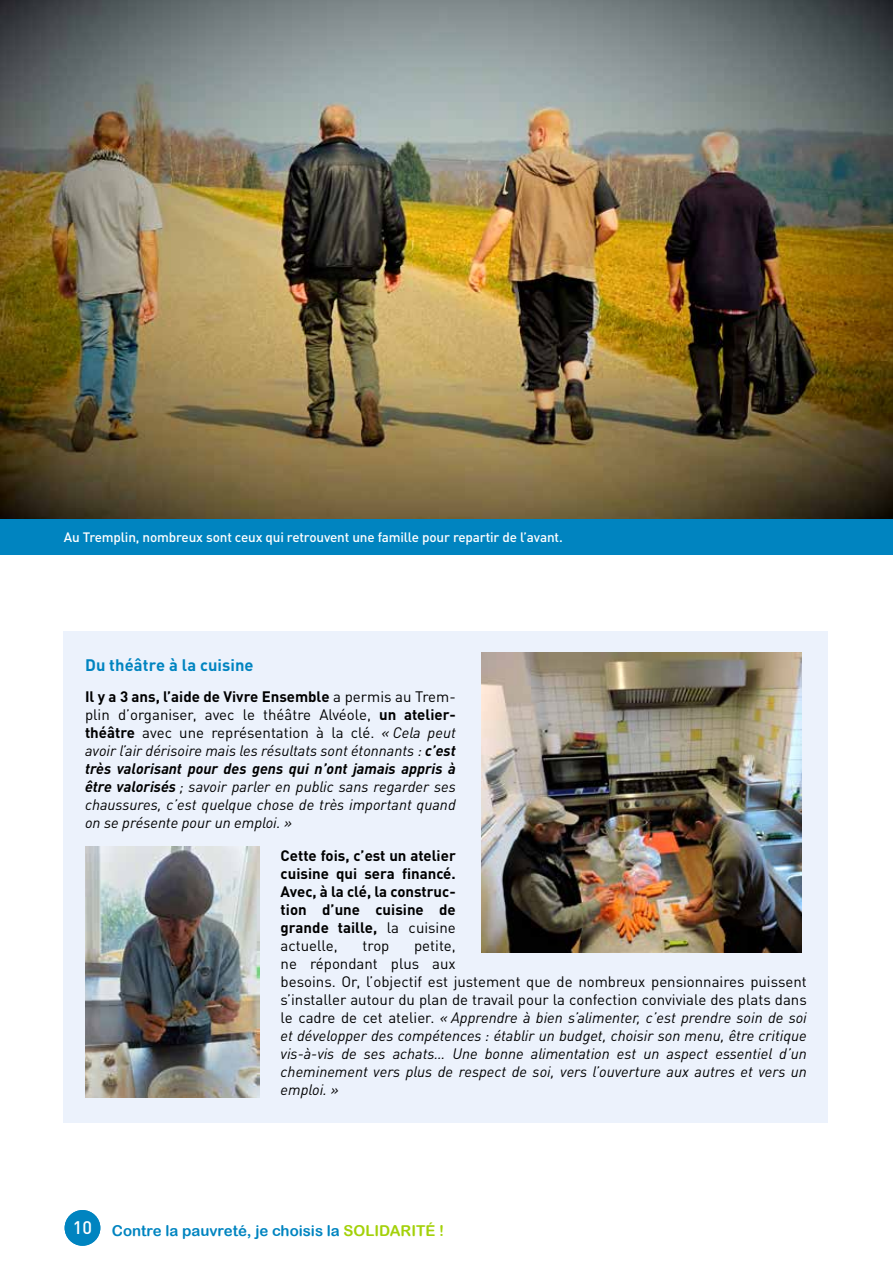
<style>
.page{position:relative;width:893px;height:1263px;background:#fff}
.page>*{position:absolute;margin:0;border:0;box-sizing:border-box;transform-origin:0 0}
.t1{font:500 18px "DIN Pro";color:#fff}
.t2{font:700 16.5px "DIN Pro";letter-spacing:.005em;color:#0084c0}
.t3{font:italic 15px/18px "DIN Pro";color:#000;text-align:justify}
.t4{font:700 15px/18px "DIN Pro";color:#000;text-align:justify}
.t5{font:15px "Arial Rounded MT Bold";color:#0084c0}
.t6{font:15px "DIN Pro";color:#000}
.t7{font:500 13.5px "DIN Pro";letter-spacing:-.01em;color:#fff}
.s1{font-weight:700;font-style:normal}
.s2{font-style:normal}
.s3{font-weight:700}
.s4{font-weight:400}
.s5{color:#a3d109}
</style>
<div class="page">
<img style="left:0;top:0;width:893px;height:519px">
<div style="left:64px;top:631px;width:764px;height:492px;background:#ecf2fc"></div>
<img style="left:481px;top:653px;width:320px;height:300px">
<img style="left:85px;top:846px;width:174px;height:251px">
<div style="left:0;top:519px;width:893px;height:35px;background:#0084c0"></div>
<div style="left:65px;top:1210px;width:35px;height:36px;background:#0084c0;border-radius:50%"></div>
<p class="t7" style="left:64px;top:526px;width:500px">Au Tremplin, nombreux sont ceux qui retrouvent une famille pour repartir de l’avant.</p>
<p class="t2" style="left:85px;top:652px;width:170px">Du théâtre à la cuisine</p>
<p class="t3" style="left:85px;top:686px;width:372px"><span class="s1">Il y a 3 ans, l’aide de Vivre Ensemble</span> <span class="s2">a permis au Trem&shy;plin d’organiser, avec le théâtre Alvéole,</span> <span class="s1">un atelier&shy;théâtre</span> <span class="s2">avec une représentation à la clé.</span> « Cela peut avoir l’air dérisoire mais les résultats sont étonnants : <span class="s3">c’est très valorisant pour des gens qui n’ont jamais appris à être valorisés</span> ; savoir parler en public sans regarder ses chaussures, c’est quelque chose de très important quand on se présente pour un emploi. »</p>
<p class="t4" style="left:281px;top:845px;width:177px">Cette fois, c’est un atelier cuisine qui sera financé.<br>Avec, à la clé, la construc&shy;tion d’une cuisine de grande taille, <span class="s4">la cuisine actuelle,</span></p>
<p class="t3" style="left:281px;top:935px;width:528px;text-align:left;text-indent:133px"><span class="s2">petite,<br>ne répondant plus aux<br>besoins. Or, l’objectif est justement que de nombreux pensionnaires puissent s’installer autour du plan de travail pour la confection conviviale des plats dans le cadre de cet atelier.</span> « Apprendre à bien s’alimenter, c’est prendre soin de soi et développer des compétences : établir un budget, choisir son menu, être critique vis-à-vis de ses achats… Une bonne alimentation est un aspect essentiel d’un cheminement vers plus de respect de soi, vers l’ouverture aux autres et vers un emploi. »</p>
<p class="t6" style="left:362px;top:934px;width:28px">trop</p>
<p class="t1" style="left:73px;top:1213px;width:21px">10</p>
<p class="t5" style="left:112px;top:1221px;width:334px">Contre la pauvreté, je choisis la <span class="s5">SOLIDARITÉ !</span></p>
</div>
